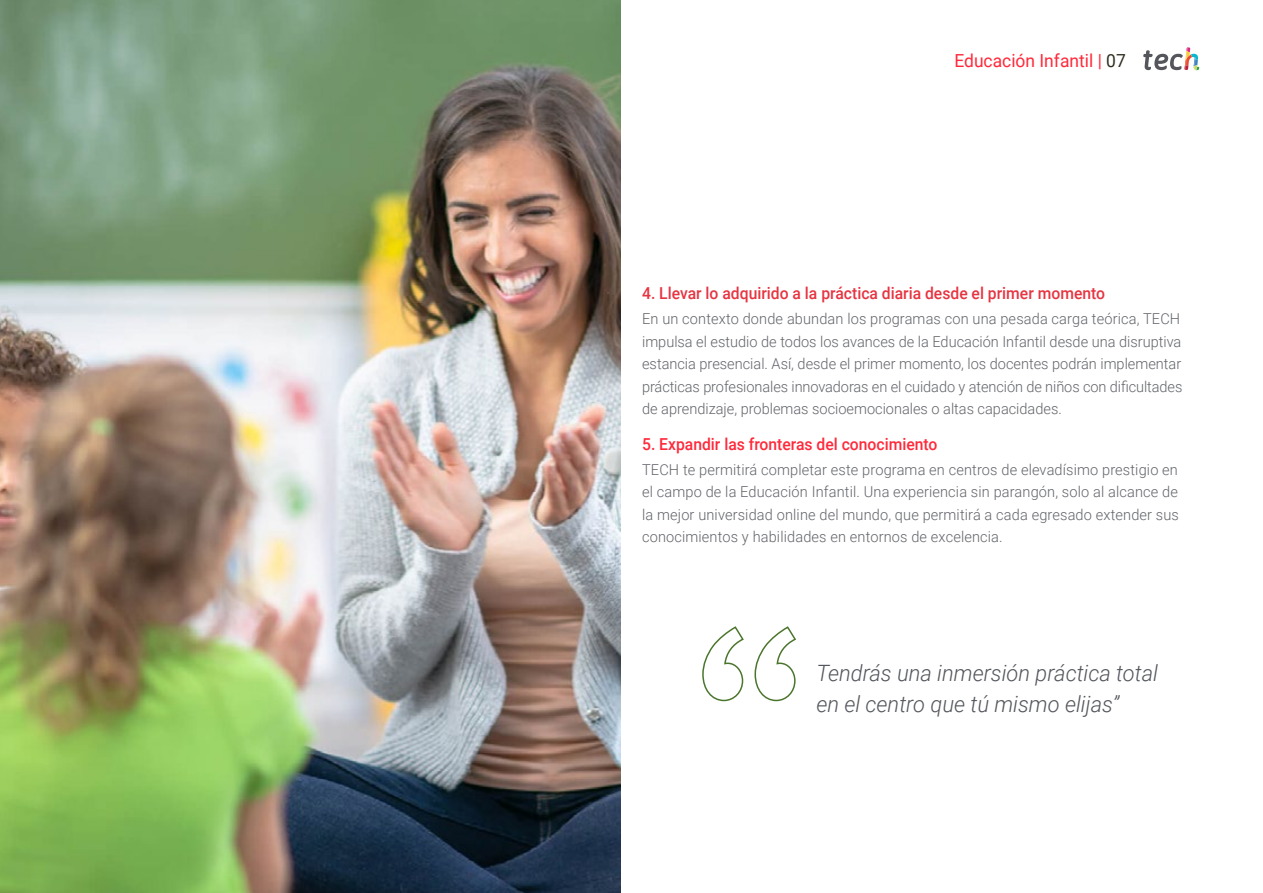
<style>
.page{position:relative;width:1263px;height:893px;background:#fff}
.page>*{position:absolute;margin:0;border:0;box-sizing:border-box;transform-origin:0 0}
.t1{font:italic 300 22.5px/31.5px "Roboto";color:#52555b}
.t2{font:18px "Roboto";color:#ff293a}
.t3{font:500 16.5px "Roboto";color:#e73441;scale:.95 1}
.t4{font:500 16.5px "Roboto";color:#ff293a;scale:.95 1}
.t5{font:300 15px/22.5px "Roboto";color:#61646a}
.s1{color:#312e20}
</style>
<div class="page">
<img style="left:0;top:0;width:621px;height:893px">
<svg style="left:1143px;top:47px;width:56px;height:24px"></svg>
<svg style="left:702px;top:626px;width:94px;height:76px"></svg>
<p class="t2" style="left:954px;top:48px;width:173px">Educación Infantil | <span class="s1">07</span></p>
<p class="t3" style="left:642px;top:282px;width:489px">4. Llevar lo adquirido a la práctica diaria desde el primer momento</p>
<p class="t5" style="left:642px;top:307px;width:542px">En un contexto donde abundan los programas con una pesada carga teórica, TECH impulsa el estudio de todos los avances de la Educación Infantil desde una disruptiva estancia presencial. Así, desde el primer momento, los docentes podrán implementar prácticas profesionales innovadoras en el cuidado y atención de niños con dificultades de aprendizaje, problemas socioemocionales o altas capacidades.</p>
<p class="t4" style="left:642px;top:433px;width:312px">5. Expandir las fronteras del conocimiento</p>
<p class="t5" style="left:642px;top:458px;width:538px;text-align:justify">TECH te permitirá completar este programa en centros de elevadísimo prestigio en el campo de la Educación Infantil. Una experiencia sin parangón, solo al alcance de la mejor universidad online del mundo, que permitirá a cada egresado extender sus conocimientos y habilidades en entornos de excelencia.</p>
<h1 class="t1" style="left:816px;top:656px;width:343px">Tendrás una inmersión práctica total en el centro que tú mismo elijas”</h1>
</div>
